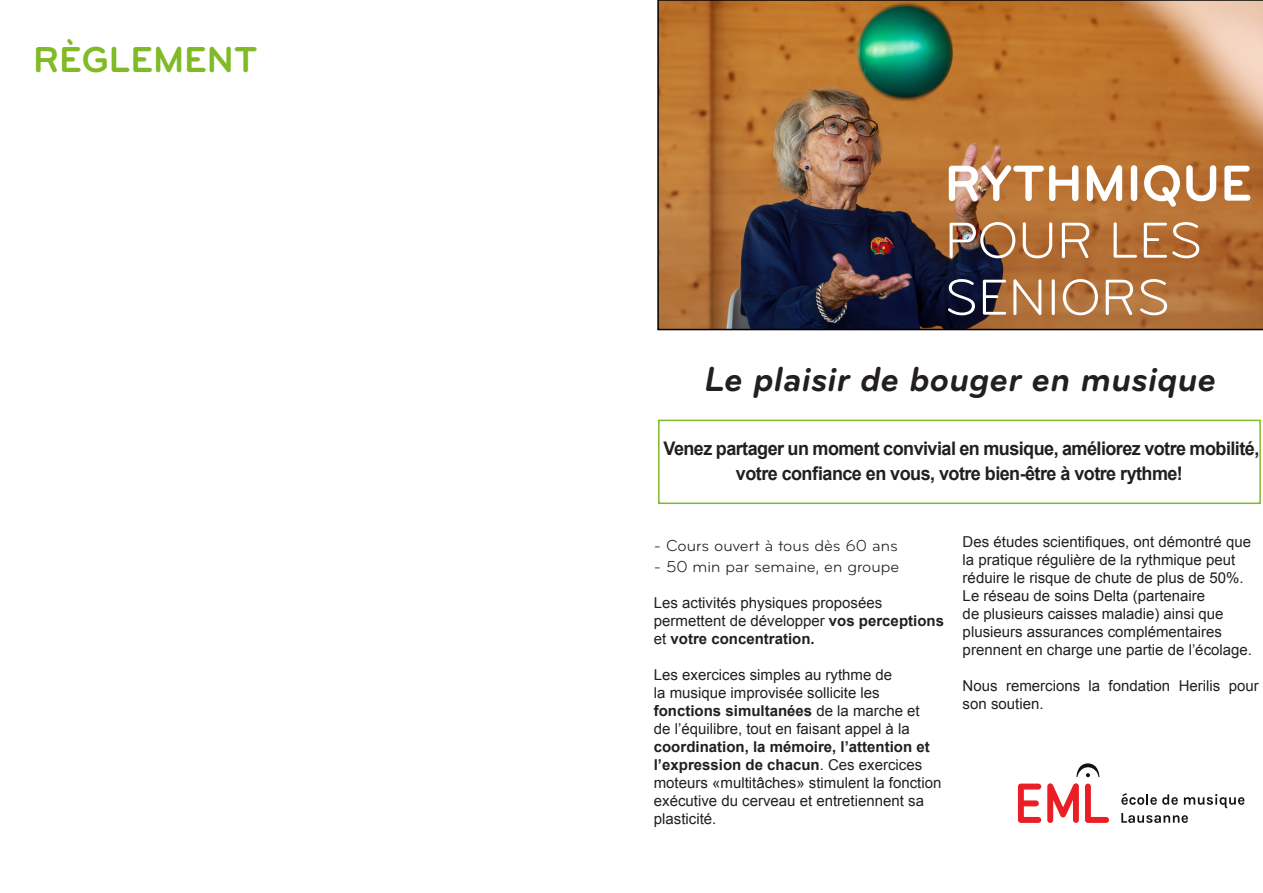
<style>
.page{position:relative;width:1263px;height:893px;background:#fff}
.page>*{position:absolute;margin:0;border:0;box-sizing:border-box;transform-origin:0 0}
.t1{font:700 52.5px/57px "Bryant";color:#fff}
.t2{font:52.5px "Bryant";color:#fff}
.t3{font:700 37.5px "Bryant";color:#80ba27}
.t4{font:italic 700 36px "Bryant";color:#231f20}
.t5{font:700 18.75px/25.5px "Arial";letter-spacing:-.03em;color:#231f20;text-align:center;scale:.96 1}
.t6{font:16.5px "Bryant";color:#231f20}
.t7{font:15px/18px "Arial";color:#231f20}
.s1{font-weight:400}
.s2{font-weight:700}
</style>
<div class="page">
<img style="left:657px;top:0;width:606px;height:330px">
<div style="left:658px;top:420px;width:603px;height:84px;border:2px solid #80ba27"></div>
<svg style="left:1121px;top:793px;width:123px;height:30px"></svg>
<svg style="left:1018px;top:784px;width:23px;height:39px"></svg>
<svg style="left:1076px;top:763px;width:23px;height:14px"></svg>
<svg style="left:1085px;top:784px;width:24px;height:39px"></svg>
<svg style="left:1047px;top:783px;width:32px;height:40px"></svg>
<p class="t3" style="left:33px;top:36px;width:226px">RÈGLEMENT</p>
<p class="t1" style="left:944px;top:155px;width:309px">RYTHMIQUE<br><span class="s1">POUR LES</span></p>
<p class="t2" style="left:944px;top:266px;width:227px">SENIORS</p>
<p class="t4" style="left:704px;top:356px;width:513px">Le plaisir de bouger en musique</p>
<p class="t5" style="left:663px;top:436px;width:622px">Venez partager un moment convivial en musique, améliorez votre mobilité, votre confiance en vous, votre bien-être à votre rythme!</p>
<p class="t6" style="left:654px;top:535px;width:245px">- Cours ouvert à tous dès 60 ans</p>
<p class="t6" style="left:654px;top:557px;width:247px">- 50 min par semaine, en groupe</p>
<p class="t7" style="left:654px;top:594px;width:292px">Les activités physiques proposées permettent de développer <span class="s2">vos perceptions </span>et <span class="s2">votre concentration.</span></p>
<p class="t7" style="left:654px;top:666px;width:289px">Les exercices simples au rythme de<br>la musique improvisée sollicite les <span class="s2">fonctions simultanées</span> de la marche et<br>de l’équilibre, tout en faisant appel à la <span class="s2">coordination, la mémoire, l’attention et l’expression de chacun</span>. Ces exercices moteurs «multitâches» stimulent la fonction exécutive du cerveau et entretiennent sa plasticité.</p>
<p class="t7" style="left:963px;top:532px;width:290px">Des études scientifiques, ont démontré que la pratique régulière de la rythmique peut réduire le risque de chute de plus de 50%.</p>
<p class="t7" style="left:963px;top:586px;width:291px">Le réseau de soins Delta (partenaire<br>de plusieurs caisses maladie) ainsi que plusieurs assurances complémentaires prennent en charge une partie de l’écolage.</p>
<p class="t7" style="left:963px;top:676px;width:298px">Nous remercions la fondation Herilis pour son soutien.</p>
</div>
